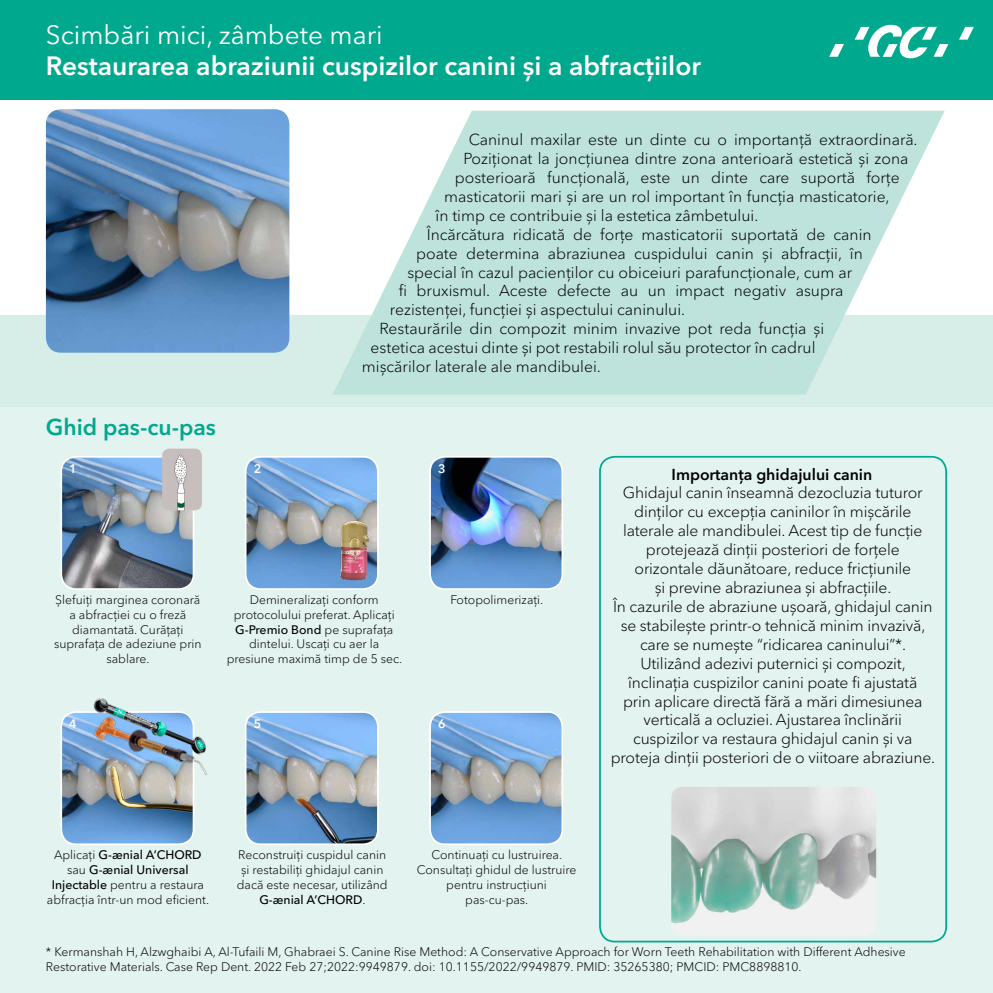
<style>
.page{position:relative;width:993px;height:993px;background:#fff}
.page>*{position:absolute;margin:0;border:0;box-sizing:border-box;transform-origin:0 0}
.t1{font:600 26.25px "Avenir Next Cyr";color:#fff}
.t2{font:26.25px "Avenir Next Cyr";color:#fff}
.t3{font:600 22.75px "Avenir Next Cyr";color:#00a88e}
.t4{font:300 15.75px/18.9px "Avenir Next Cyr";letter-spacing:-.01em;color:#000;text-align:center}
.t5{font:600 15.75px "Avenir Next Cyr";color:#000}
.t6{font:300 12.25px/14.7px "Avenir Next Cyr";color:#000;text-align:center}
.t7{font:600 12.25px "Avenir Next Cyr";color:#fff}
.s1{font-weight:500}
</style>
<div class="page">
<div style="left:0;top:315px;width:992px;height:677px;background:#d6ede8"></div>
<div style="left:0;top:0;width:992px;height:99px;background:#00a88e"></div>
<svg style="left:959px;top:27px;width:14px;height:13px"></svg>
<svg style="left:854px;top:25px;width:94px;height:33px"></svg>
<svg style="left:829px;top:44px;width:14px;height:13px"></svg>
<img style="left:46px;top:109px;width:243px;height:243px">
<div style="left:0;top:407px;width:992px;height:585px;background:#e3f3ef"></div>
<img style="left:63px;top:459px;width:130px;height:130px">
<div style="left:60px;top:456px;width:134px;height:133px;border:2px solid #fff;border-radius:15px"></div>
<img style="left:62px;top:715px;width:131px;height:129px">
<div style="left:60px;top:711px;width:134px;height:133px;border:2px solid #fff;border-radius:15px"></div>
<img style="left:245px;top:458px;width:132px;height:131px">
<div style="left:245px;top:456px;width:134px;height:133px;border:2px solid #fff;border-radius:15px"></div>
<img style="left:245px;top:714px;width:133px;height:130px">
<div style="left:245px;top:711px;width:134px;height:133px;border:2px solid #fff;border-radius:15px"></div>
<img style="left:431px;top:458px;width:131px;height:131px">
<div style="left:429px;top:456px;width:134px;height:133px;border:2px solid #fff;border-radius:15px"></div>
<img style="left:431px;top:714px;width:131px;height:130px">
<div style="left:429px;top:711px;width:134px;height:133px;border:2px solid #fff;border-radius:15px"></div>
<hr style="left:992px;top:407px;width:1px;height:585px;background:#e3f3ef">
<img style="left:162px;top:448px;width:40px;height:62px">
<img style="left:66px;top:698px;width:142px;height:134px">
<img style="left:671px;top:787px;width:204px;height:148px">
<img style="left:338px;top:519px;width:33px;height:62px">
<div style="left:599px;top:456px;width:347px;height:486px;border:2px solid #00a88e;border-radius:15px"></div>
<svg style="left:333px;top:111px;width:611px;height:283px;fill:#bde3dc"></svg>
<h1 class="t2" style="left:46px;top:19px;width:338px">Scimbări mici, zâmbete mari</h1>
<h1 class="t1" style="left:46px;top:50px;width:656px">Restaurarea abraziunii cuspizilor canini și a abfracțiilor</h1>
<h2 class="t3" style="left:46px;top:413px;width:172px">Ghid pas-cu-pas</h2>
<p class="t4" style="left:468px;top:130px;width:450px">Caninul maxilar este un dinte cu o importanță extraordinară.</p>
<p class="t4" style="left:463px;top:149px;width:446px">Poziționat la joncțiunea dintre zona anterioară estetică și zona</p>
<p class="t4" style="left:454px;top:168px;width:446px">posterioară funcțională, este un dinte care suportă forțe</p>
<p class="t4" style="left:444px;top:187px;width:446px">masticatorii mari și are un rol important în funcția masticatorie,</p>
<p class="t4" style="left:435px;top:206px;width:324px">în timp ce contribuie și la estetica zâmbetului.</p>
<p class="t4" style="left:426px;top:225px;width:446px">Încărcătura ridicată de forțe masticatorii suportată de canin</p>
<p class="t4" style="left:416px;top:244px;width:448px">poate determina abraziunea cuspidului canin și abfracții, în</p>
<p class="t4" style="left:407px;top:262px;width:446px">special în cazul pacienților cu obiceiuri parafuncționale, cum ar</p>
<p class="t4" style="left:398px;top:281px;width:446px">fi bruxismul. Aceste defecte au un impact negativ asupra</p>
<p class="t4" style="left:390px;top:300px;width:297px">rezistenței, funcției și aspectului caninului.</p>
<p class="t4" style="left:379px;top:319px;width:446px">Restaurările din compozit minim invazive pot reda funcția și</p>
<p class="t4" style="left:370px;top:338px;width:446px">estetica acestui dinte și pot restabili rolul său protector în cadrul</p>
<p class="t4" style="left:362px;top:357px;width:240px">mișcărilor laterale ale mandibulei.</p>
<p class="t7" style="left:69px;top:461px;width:9px">1</p>
<p class="t7" style="left:254px;top:461px;width:9px">2</p>
<p class="t7" style="left:438px;top:461px;width:9px">3</p>
<p class="t6" style="left:54px;top:592px;width:149px">Șlefuiți marginea coronară a abfracției cu o freză diamantată. Curățați suprafața de adeziune prin sablare.</p>
<p class="t6" style="left:227px;top:592px;width:177px">Demineralizați conform protocolului preferat. Aplicați<br><span class="s1">G-Premio Bond</span> pe suprafața dintelui. Uscați cu aer la presiune maximă timp de 5 sec.</p>
<p class="t6" style="left:450px;top:592px;width:94px">Fotopolimerizați.</p>
<p class="t7" style="left:69px;top:716px;width:9px">4</p>
<p class="t7" style="left:254px;top:716px;width:9px">5</p>
<p class="t7" style="left:438px;top:716px;width:9px">6</p>
<p class="t6" style="left:47px;top:847px;width:164px">Aplicați <span class="s1">G-ænial A’CHORD </span>sau <span class="s1">G-ænial Universal<br>Injectable</span> pentru a restaura abfracția într-un mod eficient.</p>
<p class="t6" style="left:237px;top:847px;width:152px">Reconstruiți cuspidul canin și restabiliți ghidajul canin dacă este necesar, utilizând<br><span class="s1">G-ænial A’CHORD</span>.</p>
<p class="t6" style="left:416px;top:847px;width:161px">Continuați cu lustruirea.<br>Consultați ghidul de lustruire pentru instrucțiuni pas-cu-pas.</p>
<p class="t5" style="left:671px;top:464px;width:202px">Importanța ghidajului canin</p>
<p class="t4" style="left:610px;top:483px;width:326px">Ghidajul canin înseamnă dezocluzia tuturor dinților cu excepția caninilor în mișcările laterale ale mandibulei. Acest tip de funcție protejează dinții posteriori de forțele orizontale dăunătoare, reduce fricțiunile<br>și previne abraziunea și abfracțiile.<br>În cazurile de abraziune ușoară, ghidajul canin se stabilește printr-o tehnică minim invazivă, care se numește “ridicarea caninului”*.<br>Utilizând adezivi puternici și compozit, înclinația cuspizilor canini poate fi ajustată<br>prin aplicare directă fără a mări dimesiunea verticală a ocluziei. Ajustarea înclinării cuspizilor va restaura ghidajul canin și va proteja dinții posteriori de o viitoare abraziune.</p>
<p class="t6" style="left:46px;top:944px;width:861px;text-align:left">* Kermanshah H, Alzwghaibi A, Al-Tufaili M, Ghabraei S. Canine Rise Method: A Conservative Approach for Worn Teeth Rehabilitation with Different Adhesive<br>Restorative Materials. Case Rep Dent. 2022 Feb 27;2022:9949879. doi: 10.1155/2022/9949879. PMID: 35265380; PMCID: PMC8898810.</p>
</div>
